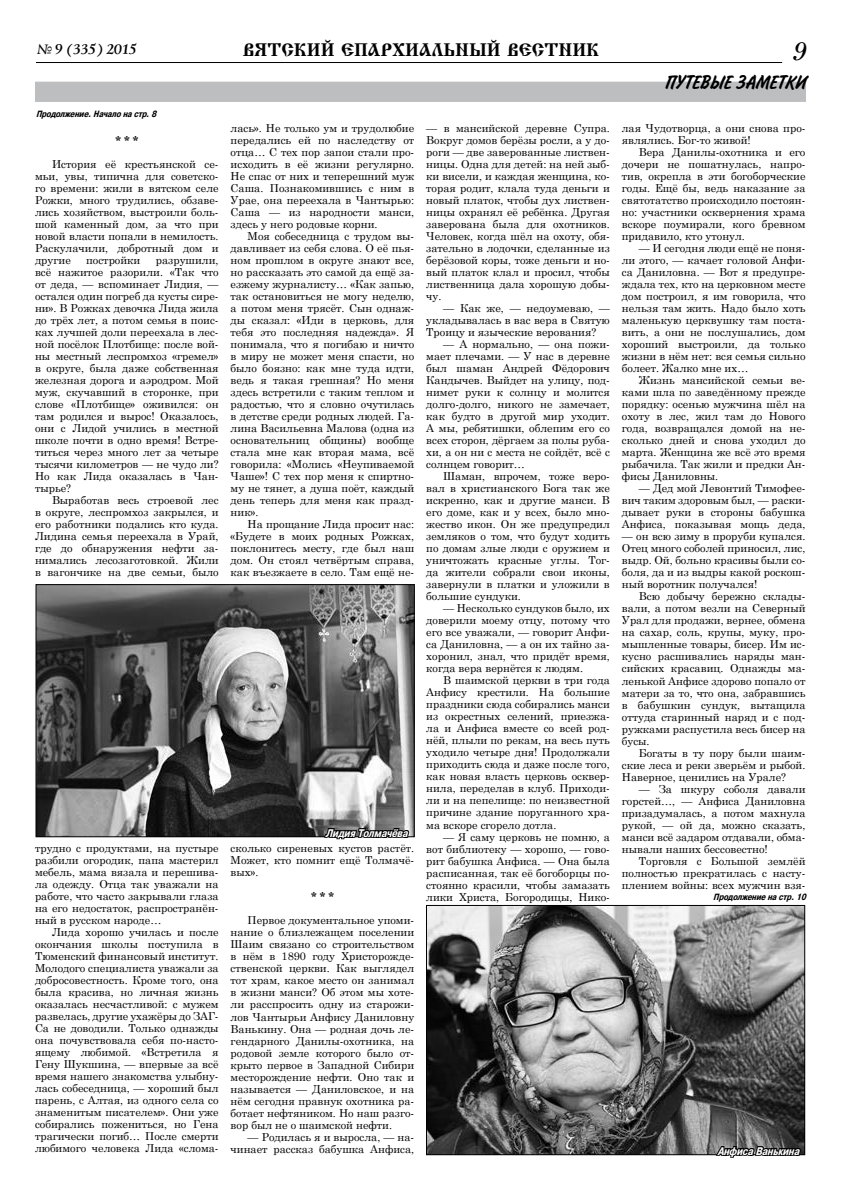
<style>
.page{position:relative;width:842px;height:1191px;background:#fff}
.page>*{position:absolute;margin:0;border:0;box-sizing:border-box;transform-origin:0 0}
.t1{font:italic 26px "Century Schoolbook";color:#000}
.t2{font:20px "Inform C";color:#000}
.t3{font:18px "Izhitsa C";color:#000}
.t4{font:italic 700 14px "Lazurski C";color:#000}
.t5{font:11px/12px "Century Schoolbook";color:#000;text-align:justify}
.t6{font:italic 700 11px "Pragmatica Cond C";color:#fff}
.t7{font:700 11px "Century Schoolbook";color:#000}
.t8{font:italic 700 9px "Pragmatica Cond C";color:#000}
</style>
<div class="page">
<hr style="left:36px;top:62px;width:746px;height:1px;background:#000">
<div style="left:35px;top:82px;width:771px;height:20px;background:#bcbec0"></div>
<img style="left:38px;top:586px;width:374px;height:249px">
<div style="left:36px;top:584px;width:378px;height:253px;border:1px solid #000"></div>
<svg style="left:323px;top:741px;width:88px;height:99px"></svg>
<img style="left:428px;top:907px;width:375px;height:246px">
<div style="left:426px;top:905px;width:379px;height:250px;border:1px solid #000"></div>
<svg style="left:715px;top:1136px;width:87px;height:22px"></svg>
<p class="t4" style="left:36px;top:42px;width:101px">№ 9 (335) 2015</p>
<h3 class="t3" style="left:243px;top:40px;width:358px">вятский епархиальный вестник</h3>
<h1 class="t1" style="left:791px;top:31px;width:16px">9</h1>
<p class="t8" style="left:36px;top:109px;width:124px">Продолжение.Началонастр.8</p>
<p class="t7" style="left:115px;top:131px;width:24px">* * *</p>
<p class="t5" style="left:35px;top:157px;width:185px;text-indent:17px">История её крестьянской се&shy;мьи, увы, типична для советско&shy;го времени: жили в вятском селе Рожки, много трудились, обзаве&shy;лись хозяйством, выстроили боль&shy;шой каменный дом, за что при новой власти попали в немилость.<br>Раскулачили, добротный дом и другие</p>
<p class="t5" style="left:86px;top:253px;width:56px">постройки</p>
<p class="t5" style="left:35px;top:253px;width:185px;text-indent:121px">разрушили, всё нажитое разорили. «Так что от деда, — вспоминает Лидия, — остался один погреб да кусты сире&shy;ни». В Рожках девочка Лида жила до трёх лет, а потом семья в поис&shy;ках лучшей доли переехала в лес&shy;ной посёлок Плотбище: после вой&shy;ны местный леспромхоз «гремел» в округе, была даже собственная железная дорога и аэродром. Мой муж, скучавший в сторонке, при слове «Плотбище» оживился: он там родился и вырос! Оказалось, они с Лидой учились в местной школе почти в одно время! Встре&shy;титься через много лет за четыре тысячи километров — не чудо ли?<br>Но как Лида оказалась в Чан&shy;тырье?</p>
<p class="t5" style="left:35px;top:493px;width:185px;text-indent:17px">Выработав весь строевой лес в округе, леспромхоз закрылся, и его работники подались кто куда.<br>Лидина семья переехала в Урай, где до обнаружения нефти за&shy;нимались лесозаготовкой. Жили в вагончике на две семьи, было</p>
<p class="t5" style="left:231px;top:121px;width:185px">лась». Не только ум и трудолюбие передались ей по наследству от отца… С тех пор запои стали про&shy;исходить в её жизни регулярно.<br>Не спас от них и теперешний муж Саша. Познакомившись с ним в Урае, она переехала в Чантырью:<br>Саша — из народности манси, здесь у него родовые корни.</p>
<p class="t5" style="left:231px;top:229px;width:185px;text-indent:17px">Моя собеседница с трудом вы&shy;давливает из себя слова. О её пья&shy;ном прошлом в округе знают все, но рассказать это самой да ещё за&shy;езжему журналисту… «Как запью, так остановиться не могу неделю, а потом меня трясёт. Сын однаж&shy;ды сказал: «Иди в церковь, для тебя это последняя надежда». Я понимала, что я погибаю и ничто в миру не может меня спасти, но было боязно: как мне туда идти, ведь я такая грешная? Но меня здесь встретили с таким теплом и радостью, что я словно очутилась в детстве среди родных людей. Га&shy;лина Васильевна Малова (одна из основательниц общины) вообще стала мне как вторая мама, всё говорила: «Молись «Неупиваемой Чаше»! С тех пор меня к спиртно&shy;му не тянет, а душа поёт, каждый день теперь для меня как празд&shy;ник».</p>
<p class="t5" style="left:231px;top:517px;width:185px;text-indent:17px">На прощание Лида просит нас: «Будете в моих родных Рожках, поклонитесь месту, где был наш дом. Он стоял четвёртым справа, как въезжаете в село. Там ещё не-</p>
<p class="t5" style="left:35px;top:841px;width:185px">трудно с продуктами, на пустыре разбили огородик, папа мастерил мебель, мама вязала и перешива&shy;ла одежду. Отца так уважали на работе, что часто закрывали глаза на его недостаток, распространён&shy;ный в русском народе…</p>
<p class="t5" style="left:35px;top:925px;width:185px;text-indent:17px">Лида хорошо училась и после окончания школы поступила в Тюменский финансовый институт.<br>Молодого специалиста уважали за добросовестность. Кроме того, она была красива, но личная жизнь оказалась несчастливой: с мужем развелась, другие ухажёры до ЗАГ-Са не доводили. Только однажды она почувствовала себя по-насто&shy;ящему любимой. «Встретила я Гену Шукшина, — впервые за всё время нашего знакомства улыбну&shy;лась собеседница, — хороший был парень, с Алтая, из одного села со знаменитым писателем». Они уже собирались пожениться, но Гена трагически погиб… После смерти любимого человека Лида «слома-</p>
<p class="t6" style="left:325px;top:827px;width:87px">Лидия Толмачёва</p>
<p class="t5" style="left:231px;top:841px;width:185px">сколько сиреневых кустов растёт.<br>Может, кто помнит ещё Толмачё&shy;вых».</p>
<p class="t7" style="left:311px;top:888px;width:24px">* * *</p>
<p class="t5" style="left:231px;top:913px;width:185px;text-indent:17px">Первое документальное упоми&shy;нание о близлежащем поселении Шаим связано со строительством в нём в 1890 году Христорожде&shy;ственской церкви. Как выглядел тот храм, какое место он занимал в жизни манси? Об этом мы хоте&shy;ли расспросить одну из старожи&shy;лов Чантырьи Анфису Даниловну Ванькину. Она — родная дочь ле&shy;гендарного Данилы-охотника, на родовой земле которого было от&shy;крыто первое в Западной Сибири месторождение нефти. Оно так и называется — Даниловское, и на нём сегодня правнук охотника ра&shy;ботает нефтяником. Но наш разго&shy;вор был не о шаимской нефти.</p>
<p class="t5" style="left:231px;top:1129px;width:185px;text-align:right">— Родилась я и выросла, — на&shy;чинает рассказ бабушка Анфиса,</p>
<h2 class="t2" style="left:665px;top:71px;width:143px">путевые заметки</h2>
<p class="t5" style="left:426px;top:121px;width:185px">— в мансийской деревне Супра.<br>Вокруг домов берёзы росли, а у до&shy;роги — две заверованные листвен&shy;ницы. Одна для детей: на ней зыб&shy;ки висели, и каждая женщина, ко&shy;торая родит, клала туда деньги и новый платок, чтобы дух листвен&shy;ницы охранял её ребёнка. Другая заверована была для охотников.<br>Человек, когда шёл на охоту, обя&shy;зательно в лодочки, сделанные из берёзовой коры, тоже деньги и но&shy;вый платок клал и просил, чтобы лиственница дала хорошую добы&shy;чу.</p>
<p class="t5" style="left:426px;top:301px;width:185px;text-indent:17px">— Как же, — недоумеваю, — укладывалась в вас вера в Святую Троицу и языческие верования?</p>
<p class="t5" style="left:426px;top:337px;width:185px;text-indent:17px">— А нормально, — она пожи&shy;мает плечами. — У нас в деревне был шаман Андрей Фёдорович Кандычев. Выйдет на улицу, под&shy;нимет руки к солнцу и молится долго-долго, никого не замечает, как будто в другой мир уходит.<br>А мы, ребятишки, облепим его со всех сторон, дёргаем за полы руба&shy;хи, а он ни с места не сойдёт, всё с солнцем говорит…</p>
<p class="t5" style="left:426px;top:469px;width:185px;text-indent:17px">Шаман, впрочем, тоже веро&shy;вал в христианского Бога так же искренно, как и другие манси. В его доме, как и у всех, было мно&shy;жество икон. Он же предупредил земляков о том, что будут ходить по домам злые люди с оружием и уничтожать красные углы. Тог&shy;да жители собрали свои иконы, завернули в платки и уложили в большие сундуки.</p>
<p class="t5" style="left:426px;top:601px;width:185px;text-indent:17px">— Несколько сундуков было, их доверили моему отцу, потому что его все уважали, — говорит Анфи&shy;са Даниловна, — а он их тайно за&shy;хоронил, знал, что придёт время, когда вера вернётся к людям.</p>
<p class="t5" style="left:426px;top:673px;width:185px;text-indent:17px">В шаимской церкви в три года Анфису крестили. На большие праздники сюда собирались манси из окрестных селений, приезжа&shy;ла и Анфиса вместе со всей род&shy;нёй, плыли по рекам, на весь путь уходило четыре дня! Продолжали приходить сюда и даже после того, как новая власть церковь осквер&shy;нила, переделав в клуб. Приходи&shy;ли и на пепелище: по неизвестной причине здание поруганного хра&shy;ма вскоре сгорело дотла.</p>
<p class="t5" style="left:426px;top:829px;width:185px;text-indent:17px">— Я саму церковь не помню, а вот библиотеку — хорошо, — гово&shy;рит бабушка Анфиса. — Она была расписанная, так её богоборцы по&shy;стоянно красили, чтобы замазать лики Христа, Богородицы, Нико-</p>
<p class="t5" style="left:622px;top:121px;width:185px">лая Чудотворца, а они снова про&shy;являлись. Бог-то живой!</p>
<p class="t5" style="left:622px;top:145px;width:185px;text-indent:17px">Вера Данилы-охотника и его дочери не пошатнулась, напро&shy;тив, окрепла в эти богоборческие годы. Ещё бы, ведь наказание за святотатство происходило постоян&shy;но: участники осквернения храма вскоре поумирали, кого бревном придавило, кто утонул.</p>
<p class="t5" style="left:622px;top:241px;width:185px;text-indent:17px">— И сегодня люди ещё не поня&shy;ли этого, — качает головой Анфи&shy;са Даниловна. — Вот я предупре&shy;ждала тех, кто на церковном месте дом построил, я им говорила, что нельзя там жить. Надо было хоть маленькую церквушку там поста&shy;вить, а они не послушались, дом хороший выстроили, да только жизни в нём нет: вся семья сильно болеет. Жалко мне их…</p>
<p class="t5" style="left:622px;top:373px;width:185px;text-indent:17px">Жизнь мансийской семьи ве&shy;ками шла по заведённому прежде порядку: осенью мужчина шёл на охоту в лес, жил там до Нового года, возвращался домой на не&shy;сколько дней и снова уходил до марта. Женщина же всё это время рыбачила. Так жили и предки Ан&shy;фисы Даниловны.</p>
<p class="t5" style="left:622px;top:481px;width:185px;text-indent:17px">— Дед мой Левонтий Тимофее&shy;вич таким здоровым был, — раски&shy;дывает руки в стороны бабушка Анфиса, показывая мощь деда,</p>
<p class="t5" style="left:622px;top:529px;width:185px">— он всю зиму в проруби купался.<br>Отец много соболей приносил, лис, выдр. Ой, больно красивы были со&shy;боля, да и из выдры какой роскош&shy;ный воротник получался!</p>
<p class="t5" style="left:622px;top:589px;width:185px;text-indent:17px">Всю добычу бережно склады&shy;вали, а потом везли на Северный Урал для продажи, вернее, обмена на сахар, соль, крупы, муку, про&shy;мышленные товары, бисер. Им ис&shy;кусно расшивались наряды ман&shy;сийских красавиц. Однажды ма&shy;ленькой Анфисе здорово попало от матери за то, что она, забравшись в бабушкин сундук, вытащила оттуда старинный наряд и с под&shy;ружками распустила весь бисер на бусы.</p>
<p class="t5" style="left:622px;top:745px;width:185px;text-indent:17px">Богаты в ту пору были шаим&shy;ские леса и реки зверьём и рыбой.<br>Наверное, ценились на Урале?</p>
<p class="t5" style="left:622px;top:781px;width:185px;text-indent:17px">— За шкуру соболя давали горстей…, — Анфиса Даниловна призадумалась, а потом махнула рукой, — ой да, можно сказать, манси всё задаром отдавали, обма&shy;нывали наших бессовестно!</p>
<p class="t5" style="left:622px;top:853px;width:185px;text-indent:17px">Торговля с Большой землёй полностью прекратилась с насту&shy;плением войны: всех мужчин взя-</p>
<p class="t8" style="left:713px;top:892px;width:97px">Продолжениенастр.10</p>
<p class="t6" style="left:718px;top:1144px;width:86px">Анфиса Ванькина</p>
</div>
